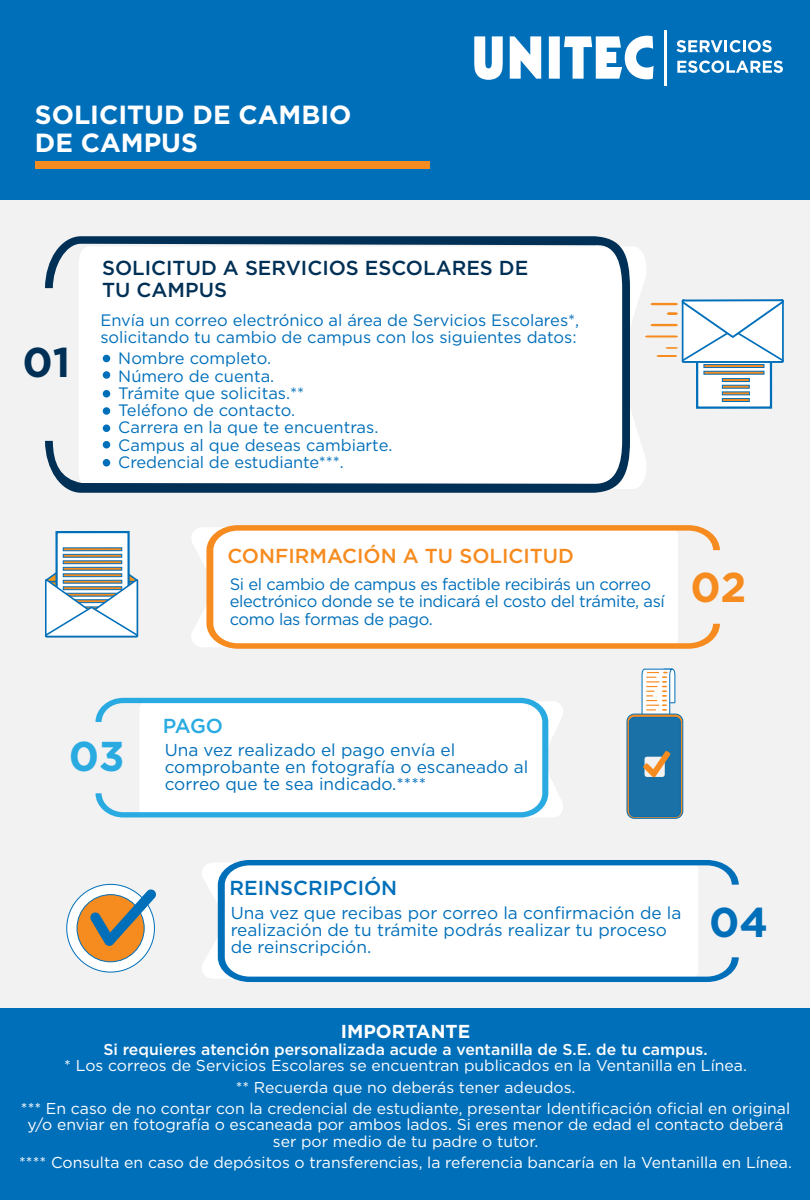
<style>
.page{position:relative;width:810px;height:1200px;background:#fff}
.page>*{position:absolute;margin:0;border:0;box-sizing:border-box;transform-origin:0 0}
.t1{font:700 41.62px "Gotham";color:#29abe2}
.t2{font:700 41.62px "Gotham";color:#f68b1f}
.t3{font:700 41.62px "Gotham";color:#006fba}
.t4{font:700 41.62px "Gotham";color:#003056}
.t5{font:700 26.25px/28.7px "Gotham";color:#fff}
.t6{font:500 20.25px/21.8px "Gotham";color:#003056}
.t7{font:500 20.25px "Gotham";color:#f68b1f}
.t8{font:500 20.25px "Gotham";color:#006fba}
.t9{font:500 20.25px "Gotham";color:#29abe2}
.t10{font:700 18.75px "Gotham";color:#fff}
.t11{font:17.25px/17.2px "Gotham";color:#006fba}
.t12{font:16.5px/17.2px "Gotham";color:#006fba}
.t13{font:16.5px/17.2px "Gotham";letter-spacing:-.02em;color:#006fba}
.t14{font:15.75px/21.4px "Gotham";color:#fff;text-align:center}
.t15{font:500 15.75px "Gotham";color:#fff}
</style>
<div class="page">
<div style="left:0;top:0;width:810px;height:202px;background:#006fba"></div>
<div style="left:0;top:200px;width:810px;height:1000px;background:#f2f2f2"></div>
<div style="left:0;top:1009px;width:810px;height:191px;background:#006fba"></div>
<svg style="left:548px;top:702px;width:15px;height:115px"></svg>
<svg style="left:95px;top:698px;width:453px;height:120px;fill:#fff"></svg>
<svg style="left:192px;top:528px;width:14px;height:119px"></svg>
<svg style="left:206px;top:525px;width:514px;height:124px;fill:#fff"></svg>
<svg style="left:630px;top:247px;width:16px;height:242px"></svg>
<svg style="left:45px;top:236px;width:585px;height:257px;fill:#fff"></svg>
<div style="left:103px;top:355px;width:7px;height:7px;background:#006fba;border-radius:50%"></div>
<div style="left:103px;top:371px;width:7px;height:8px;background:#006fba;border-radius:50%"></div>
<div style="left:103px;top:390px;width:7px;height:8px;background:#006fba;border-radius:50%"></div>
<div style="left:103px;top:407px;width:7px;height:8px;background:#006fba;border-radius:50%"></div>
<div style="left:103px;top:424px;width:7px;height:8px;background:#006fba;border-radius:50%"></div>
<div style="left:103px;top:441px;width:7px;height:7px;background:#006fba;border-radius:50%"></div>
<div style="left:103px;top:459px;width:7px;height:7px;background:#006fba;border-radius:50%"></div>
<svg style="left:202px;top:863px;width:16px;height:115px"></svg>
<svg style="left:218px;top:860px;width:521px;height:122px;fill:#fff"></svg>
<div style="left:57px;top:532px;width:72px;height:103px;background:#fff"></div>
<div style="left:55px;top:531px;width:75px;height:105px;border:2px solid #006fba"></div>
<svg style="left:67px;top:884px;width:87px;height:88px;fill:#fff"></svg>
<div style="left:77px;top:895px;width:67px;height:67px;background:#f68b1f;border-radius:50%"></div>
<svg style="left:90px;top:889px;width:66px;height:57px"></svg>
<svg style="left:697px;top:302px;width:74px;height:106px;fill:#fff"></svg>
<div style="left:696px;top:301px;width:76px;height:108px;border:2px solid #006fba"></div>
<div style="left:704px;top:364px;width:60px;height:4px;border:1px solid #006fba"></div>
<div style="left:722px;top:378px;width:28px;height:4px;border:1px solid #006fba"></div>
<div style="left:722px;top:398px;width:27px;height:4px;border:1px solid #006fba"></div>
<svg style="left:645px;top:299px;width:139px;height:64px"></svg>
<svg style="left:45px;top:547px;width:93px;height:90px"></svg>
<svg style="left:641px;top:668px;width:35px;height:46px"></svg>
<div style="left:627px;top:714px;width:56px;height:105px;border:1px solid #006fba;border-radius:7px"></div>
<div style="left:629px;top:717px;width:51px;height:100px;background:#1971a7;border-radius:5px"></div>
<div style="left:629px;top:717px;width:52px;height:100px;border:1px solid #006fba;border-radius:5px"></div>
<svg style="left:643px;top:751px;width:28px;height:27px"></svg>
<svg style="left:474px;top:36px;width:180px;height:44px"></svg>
<hr style="left:664px;top:30px;width:3px;height:56px;background:#fff">
<svg style="left:677px;top:40px;width:95px;height:12px"></svg>
<svg style="left:677px;top:61px;width:106px;height:12px"></svg>
<div style="left:35px;top:161px;width:395px;height:8px;background:#f68b1f"></div>
<h2 class="t5" style="left:35px;top:100px;width:318px">SOLICITUD DE CAMBIO<br>DE CAMPUS</h2>
<h1 class="t4" style="left:23px;top:335px;width:49px">01</h1>
<p class="t6" style="left:102px;top:257px;width:428px">SOLICITUD A SERVICIOS ESCOLARES DE<br>TU CAMPUS</p>
<p class="t12" style="left:100px;top:312px;width:480px;line-height:16.5px">Envía un correo electrónico al área de Servicios Escolares*, solicitando tu cambio de campus con los siguientes datos:</p>
<p class="t12" style="left:118px;top:350px;width:276px">Nombre completo.<br>Número de cuenta.<br>Trámite que solicitas.**<br>Teléfono de contacto.<br>Carrera en la que te encuentras.<br>Campus al que deseas cambiarte.<br>Credencial de estudiante***.</p>
<p class="t7" style="left:227px;top:543px;width:348px">CONFIRMACIÓN A TU SOLICITUD</p>
<p class="t13" style="left:230px;top:575px;width:437px">Si el cambio de campus es factible recibirás un correo electrónico donde se te indicará el costo del trámite, así como las formas de pago.</p>
<h1 class="t2" style="left:691px;top:559px;width:57px">02</h1>
<h1 class="t1" style="left:69px;top:728px;width:57px">03</h1>
<p class="t9" style="left:163px;top:712px;width:62px">PAGO</p>
<p class="t11" style="left:165px;top:741px;width:365px">Una vez realizado el pago envía el comprobante en fotografía o escaneado al correo que te sea indicado.****</p>
<p class="t8" style="left:230px;top:874px;width:169px">REINSCRIPCIÓN</p>
<p class="t11" style="left:231px;top:904px;width:452px">Una vez que recibas por correo la confirmación de la realización de tu trámite podrás realizar tu proceso de reinscripción.</p>
<h1 class="t3" style="left:709px;top:895px;width:61px">04</h1>
<p class="t10" style="left:341px;top:1019px;width:131px">IMPORTANTE</p>
<p class="t15" style="left:103px;top:1039px;width:606px">Si requieres atención personalizada acude a ventanilla de S.E. de tu campus.</p>
<p class="t14" style="left:21px;top:1055px;width:771px">* Los correos de Servicios Escolares se encuentran publicados en la Ventanilla en Línea.<br>** Recuerda que no deberás tener adeudos.<br>*** En caso de no contar con la credencial de estudiante, presentar Identificación oficial en original</p>
<p class="t14" style="left:27px;top:1116px;width:758px;line-height:16.5px">y/o enviar en fotografía o escaneada por ambos lados. Si eres menor de edad el contacto deberá ser por medio de tu padre o tutor.</p>
<p class="t14" style="left:19px;top:1151px;width:774px">**** Consulta en caso de depósitos o transferencias, la referencia bancaría en la Ventanilla en Línea.</p>
</div>
